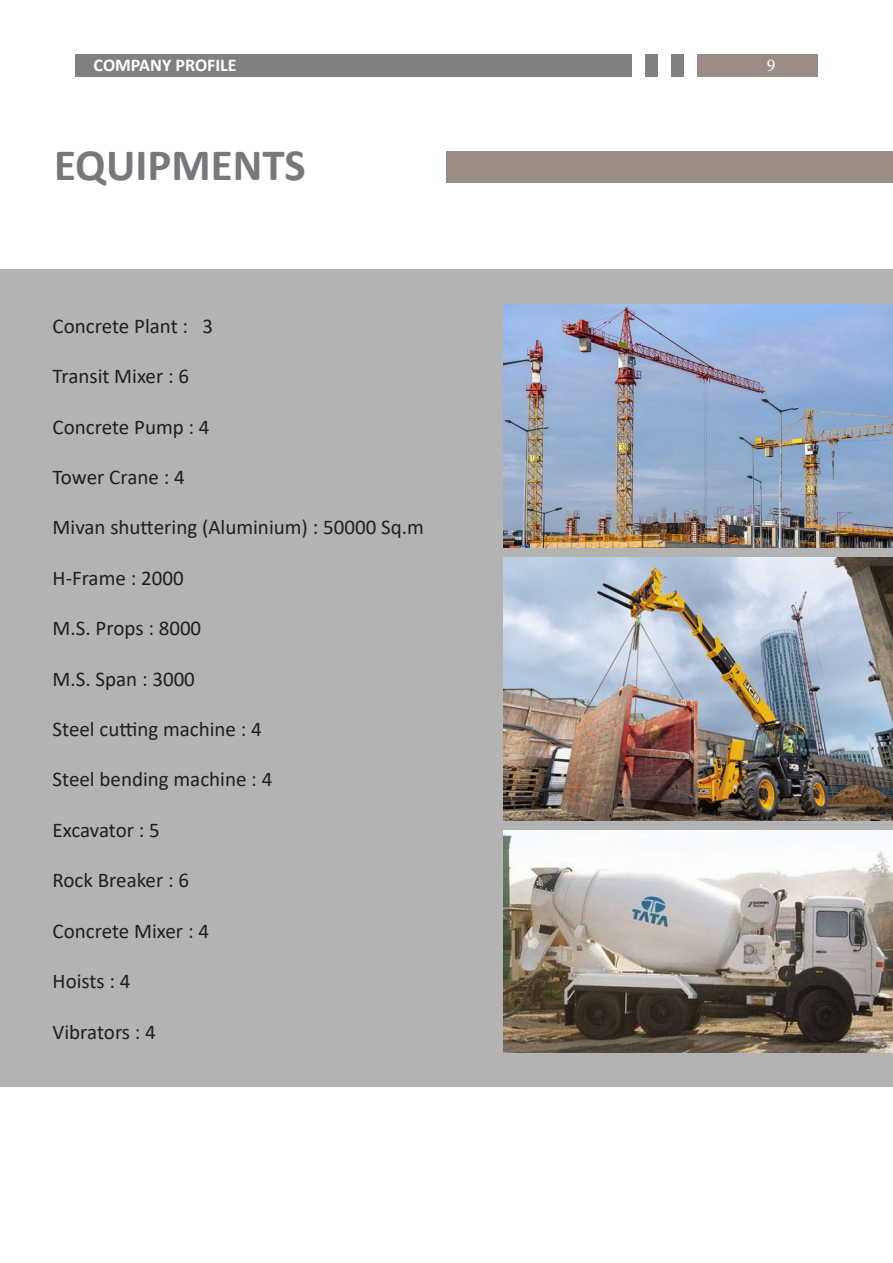
<style>
.page{position:relative;width:893px;height:1263px;background:#fff}
.page>*{position:absolute;margin:0;border:0;box-sizing:border-box;transform-origin:0 0}
.t1{font:700 45px "Calibri";color:#76787b}
.t2{font:21px "Calibri";color:#231f20}
.t3{font:700 18px "Calibri";color:#fff}
.t4{font:18px "Minion Pro";color:#fff}
</style>
<div class="page">
<div style="left:75px;top:54px;width:557px;height:23px;background:#808080"></div>
<div style="left:645px;top:54px;width:13px;height:23px;background:#808080"></div>
<div style="left:671px;top:54px;width:13px;height:23px;background:#808080"></div>
<div style="left:697px;top:54px;width:121px;height:23px;background:#9b8c86"></div>
<div style="left:446px;top:151px;width:447px;height:32px;background:#9b8c86"></div>
<div style="left:0;top:270px;width:893px;height:817px;background:#b3b3b3"></div>
<img style="left:503px;top:831px;width:390px;height:221px">
<img style="left:503px;top:557px;width:390px;height:263px">
<img style="left:503px;top:304px;width:390px;height:243px">
<p class="t3" style="left:94px;top:53px;width:145px">COMPANY PROFILE</p>
<p class="t4" style="left:767px;top:54px;width:10px">9</p>
<h1 class="t1" style="left:54px;top:133px;width:253px">EQUIPMENTS</h1>
<p class="t2" style="left:53px;top:311px;width:162px">Concrete Plant : 3</p>
<p class="t2" style="left:53px;top:362px;width:138px">Transit Mixer : 6</p>
<p class="t2" style="left:53px;top:412px;width:159px">Concrete Pump : 4</p>
<p class="t2" style="left:53px;top:462px;width:134px">Tower Crane : 4</p>
<p class="t2" style="left:53px;top:513px;width:373px">Mivan shuttering (Aluminium) : 50000 Sq.m</p>
<p class="t2" style="left:53px;top:563px;width:133px">H-Frame : 2000</p>
<p class="t2" style="left:53px;top:614px;width:150px">M.S. Props : 8000</p>
<p class="t2" style="left:53px;top:664px;width:144px">M.S. Span : 3000</p>
<p class="t2" style="left:53px;top:714px;width:211px">Steel cutting machine : 4</p>
<p class="t2" style="left:53px;top:765px;width:221px">Steel bending machine : 4</p>
<p class="t2" style="left:53px;top:815px;width:109px">Excavator : 5</p>
<p class="t2" style="left:53px;top:866px;width:138px">Rock Breaker : 6</p>
<p class="t2" style="left:53px;top:916px;width:158px">Concrete Mixer : 4</p>
<p class="t2" style="left:53px;top:966px;width:79px">Hoists : 4</p>
<p class="t2" style="left:53px;top:1017px;width:105px">Vibrators : 4</p>
</div>
